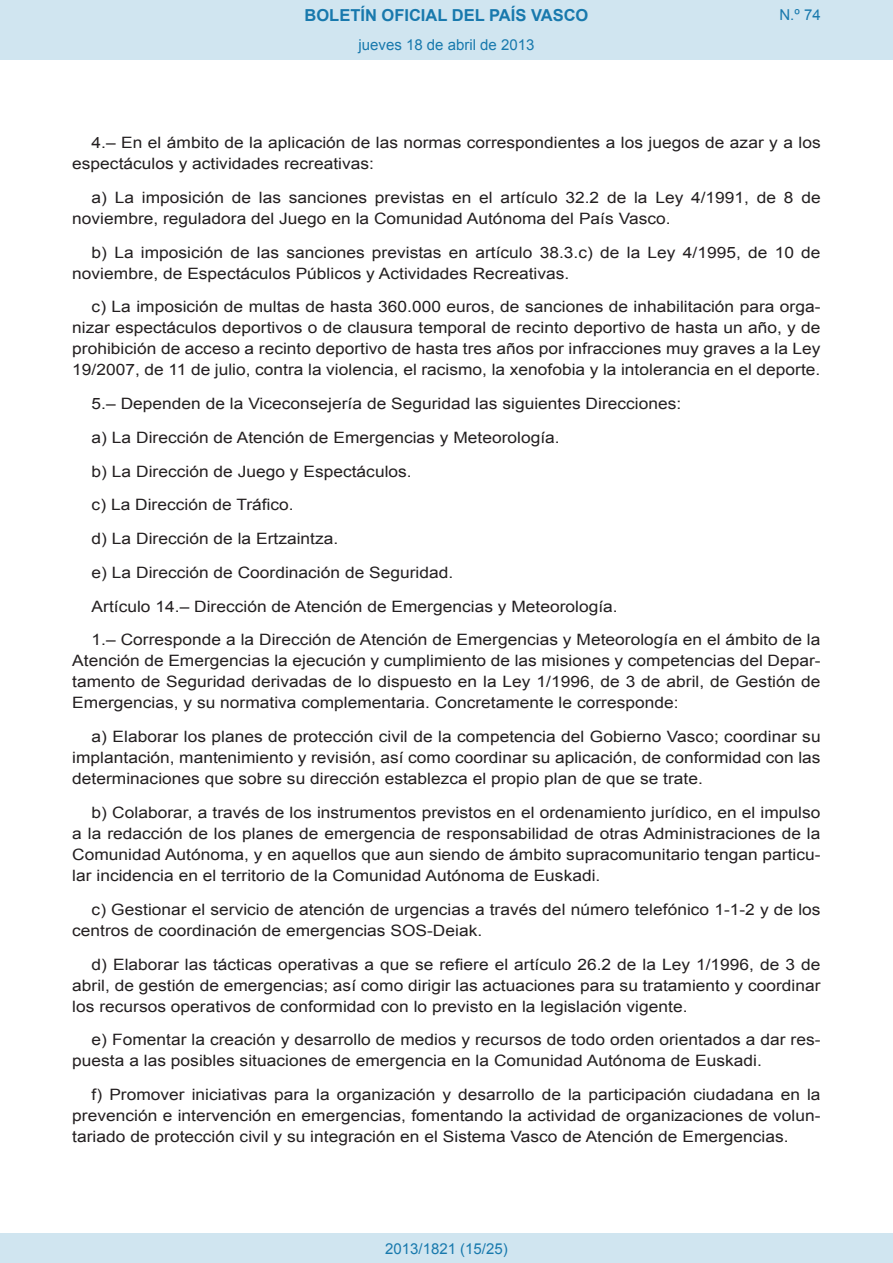
<style>
.page{position:relative;width:893px;height:1263px;background:#fff}
.page>*{position:absolute;margin:0;border:0;box-sizing:border-box;transform-origin:0 0}
.t1{font:700 16.5px "Arial";color:#1879ad}
.BOPVDetalle{font:15.6px/21px "Arial";color:#231f20;text-align:justify;scale:1.11 1}
.Paginacion_Centro{font:15px "Arial";color:#1879ad}
</style>
<div class="page">
<div style="left:0;top:0;width:893px;height:60px;background:#d0e5f0"></div>
<div style="left:0;top:1233px;width:893px;height:30px;background:#d0e5f0"></div>
<p class="t1" style="left:305px;top:4px;width:285px">BOLETÍN OFICIAL DEL PAÍS VASCO</p>
<p class="Paginacion_Centro" style="left:358px;top:35px;width:177px">jueves 18 de abril de 2013</p>
<p class="Paginacion_Centro" style="left:779px;top:5px;width:43px">N.º 74</p>
<p class="BOPVDetalle" style="left:72px;top:132px;width:676px;text-indent:19px">4.– En el ámbito de la aplicación de las normas correspondientes a los juegos de azar y a los espectáculos y actividades recreativas:</p>
<p class="BOPVDetalle" style="left:72px;top:187px;width:676px;text-indent:19px">a) La imposición de las sanciones previstas en el artículo 32.2 de la Ley 4/1991, de 8 de noviembre, reguladora del Juego en la Comunidad Autónoma del País Vasco.</p>
<p class="BOPVDetalle" style="left:72px;top:242px;width:676px;text-indent:19px">b) La imposición de las sanciones previstas en artículo 38.3.c) de la Ley 4/1995, de 10 de noviembre, de Espectáculos Públicos y Actividades Recreativas.</p>
<p class="BOPVDetalle" style="left:72px;top:297px;width:676px;text-indent:19px">c) La imposición de multas de hasta 360.000 euros, de sanciones de inhabilitación para orga&shy;nizar espectáculos deportivos o de clausura temporal de recinto deportivo de hasta un año, y de prohibición de acceso a recinto deportivo de hasta tres años por infracciones muy graves a la Ley 19/2007, de 11 de julio, contra la violencia, el racismo, la xenofobia y la intolerancia en el deporte.</p>
<p class="BOPVDetalle" style="left:92px;top:393px;width:533px">5.– Dependen de la Viceconsejería de Seguridad las siguientes Direcciones:</p>
<p class="BOPVDetalle" style="left:92px;top:427px;width:423px">a) La Dirección de Atención de Emergencias y Meteorología.</p>
<p class="BOPVDetalle" style="left:92px;top:461px;width:290px">b) La Dirección de Juego y Espectáculos.</p>
<p class="BOPVDetalle" style="left:92px;top:495px;width:184px">c) La Dirección de Tráfico.</p>
<p class="BOPVDetalle" style="left:92px;top:528px;width:224px">d) La Dirección de la Ertzaintza.</p>
<p class="BOPVDetalle" style="left:92px;top:562px;width:327px">e) La Dirección de Coordinación de Seguridad.</p>
<p class="BOPVDetalle" style="left:92px;top:596px;width:475px">Artículo 14.– Dirección de Atención de Emergencias y Meteorología.</p>
<p class="BOPVDetalle" style="left:72px;top:630px;width:676px;text-indent:19px">1.– Corresponde a la Dirección de Atención de Emergencias y Meteorología en el ámbito de la Atención de Emergencias la ejecución y cumplimiento de las misiones y competencias del Depar&shy;tamento de Seguridad derivadas de lo dispuesto en la Ley 1/1996, de 3 de abril, de Gestión de Emergencias, y su normativa complementaria. Concretamente le corresponde:</p>
<p class="BOPVDetalle" style="left:72px;top:726px;width:676px;text-indent:19px">a) Elaborar los planes de protección civil de la competencia del Gobierno Vasco; coordinar su implantación, mantenimiento y revisión, así como coordinar su aplicación, de conformidad con las determinaciones que sobre su dirección establezca el propio plan de que se trate.</p>
<p class="BOPVDetalle" style="left:72px;top:802px;width:676px;text-indent:19px">b) Colaborar, a través de los instrumentos previstos en el ordenamiento jurídico, en el impulso a la redacción de los planes de emergencia de responsabilidad de otras Administraciones de la Comunidad Autónoma, y en aquellos que aun siendo de ámbito supracomunitario tengan particu&shy;lar incidencia en el territorio de la Comunidad Autónoma de Euskadi.</p>
<p class="BOPVDetalle" style="left:72px;top:899px;width:676px;text-indent:19px">c) Gestionar el servicio de atención de urgencias a través del número telefónico 1-1-2 y de los centros de coordinación de emergencias SOS-Deiak.</p>
<p class="BOPVDetalle" style="left:72px;top:954px;width:676px;text-indent:19px">d) Elaborar las tácticas operativas a que se refiere el artículo 26.2 de la Ley 1/1996, de 3 de abril, de gestión de emergencias; así como dirigir las actuaciones para su tratamiento y coordinar los recursos operativos de conformidad con lo previsto en la legislación vigente.</p>
<p class="BOPVDetalle" style="left:72px;top:1029px;width:676px;text-indent:19px">e) Fomentar la creación y desarrollo de medios y recursos de todo orden orientados a dar res&shy;puesta a las posibles situaciones de emergencia en la Comunidad Autónoma de Euskadi.</p>
<p class="BOPVDetalle" style="left:72px;top:1084px;width:676px;text-indent:19px">f) Promover iniciativas para la organización y desarrollo de la participación ciudadana en la prevención e intervención en emergencias, fomentando la actividad de organizaciones de volun&shy;tariado de protección civil y su integración en el Sistema Vasco de Atención de Emergencias.</p>
<p class="Paginacion_Centro" style="left:385px;top:1238px;width:124px">2013/1821 (15/25)</p>
</div>
